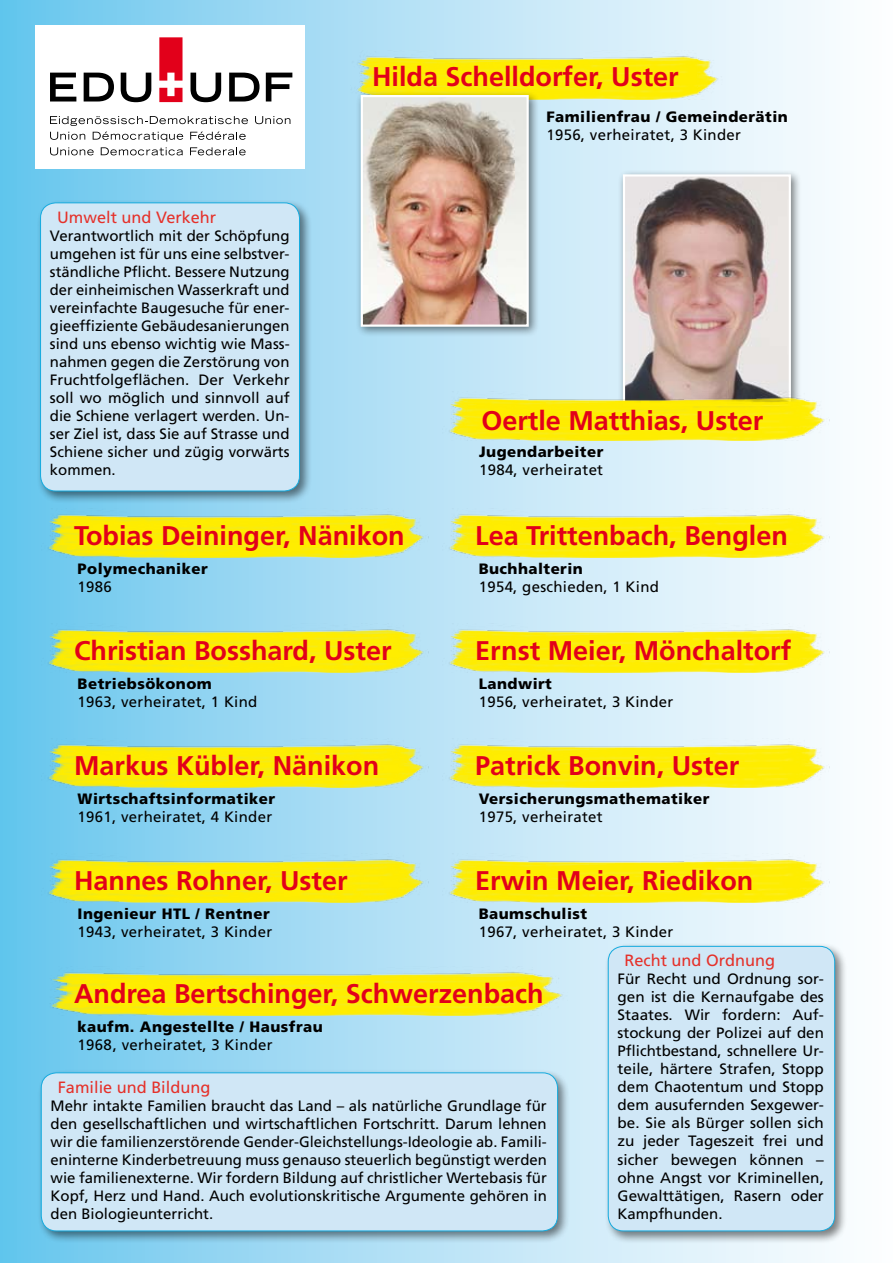
<style>
.page{position:relative;width:893px;height:1263px;background:#fff}
.page>*{position:absolute;margin:0;border:0;box-sizing:border-box;transform-origin:0 0}
.t1{font:700 27px "Frutiger";color:#e2001a}
.t2{font:16.35px "Frutiger LT Std";color:#e5312a}
.t3{font:15px/18px "Frutiger LT Std";color:#000;text-align:justify}
.t4{font:15px "Frutiger";letter-spacing:.02em;color:#000}
.t5{font:900 15px "Frutiger";letter-spacing:.03em;color:#000}
</style>
<div class="page">
<div style="left:0;top:0;width:893px;height:1263px;background:linear-gradient(to right,#6cc7ed,#fff)"></div>
<div style="left:37px;top:199px;width:275px;height:304px;background:#000;opacity:.5"></div>
<div style="left:41px;top:203px;width:258px;height:288px;background:#d0e7f6;border-radius:15px"></div>
<div style="left:40px;top:203px;width:260px;height:288px;border:1px solid #15abdf;border-radius:15px"></div>
<div style="left:37px;top:1069px;width:533px;height:175px;background:#000;opacity:.5"></div>
<div style="left:41px;top:1073px;width:517px;height:158px;background:#d0e7f6;border-radius:15px"></div>
<div style="left:41px;top:1073px;width:517px;height:158px;border:1px solid #15abdf;border-radius:15px"></div>
<div style="left:604px;top:942px;width:243px;height:302px;background:#000;opacity:.5"></div>
<div style="left:608px;top:946px;width:227px;height:285px;background:#d0e7f6;border-radius:15px"></div>
<div style="left:608px;top:946px;width:227px;height:285px;border:1px solid #15abdf;border-radius:15px"></div>
<img style="left:351px;top:51px;width:371px;height:48px">
<div style="left:35px;top:26px;width:270px;height:143px;background:#fff"></div>
<svg style="left:50px;top:37px;width:243px;height:119px"></svg>
<div style="left:618px;top:169px;width:184px;height:248px;background:#000;opacity:.5"></div>
<img style="left:626px;top:177px;width:162px;height:214px">
<div style="left:623px;top:174px;width:168px;height:232px;border:2px solid #fff"></div>
<div style="left:355px;top:90px;width:185px;height:248px;background:#000;opacity:.5"></div>
<img style="left:364px;top:98px;width:162px;height:226px">
<div style="left:361px;top:95px;width:168px;height:232px;border:2px solid #fff"></div>
<img style="left:41px;top:624px;width:387px;height:48px">
<img style="left:41px;top:738px;width:387px;height:49px">
<img style="left:41px;top:966px;width:529px;height:49px">
<img style="left:41px;top:853px;width:387px;height:49px">
<img style="left:41px;top:508px;width:387px;height:49px">
<img style="left:442px;top:508px;width:387px;height:49px">
<img style="left:442px;top:624px;width:387px;height:48px">
<img style="left:442px;top:738px;width:387px;height:49px">
<img style="left:442px;top:853px;width:387px;height:49px">
<img style="left:442px;top:391px;width:387px;height:49px">
<h1 class="t1" style="left:372px;top:61px;width:308px">Hilda Schelldorfer, Uster</h1>
<p class="t5" style="left:546px;top:107px;width:243px">Familienfrau / Gemeinderätin</p>
<p class="t4" style="left:546px;top:126px;width:196px">1956, verheiratet, 3 Kinder</p>
<p class="t2" style="left:57px;top:208px;width:161px">Umwelt und Verkehr</p>
<p class="t3" style="left:50px;top:227px;width:241px">Verantwortlich mit der Schöpfung umgehen ist für uns eine selbstver&shy;ständliche Pflicht. Bessere Nutzung der einheimischen Wasserkraft und vereinfachte Baugesuche für ener&shy;gieeffiziente Gebäudesanierungen sind uns ebenso wichtig wie Mass&shy;nahmen gegen die Zerstörung von Fruchtfolgeflächen. Der Verkehr soll wo möglich und sinnvoll auf die Schiene verlagert werden. Un&shy;ser Ziel ist, dass Sie auf Strasse und Schiene sicher und zügig vorwärts kommen.</p>
<h1 class="t1" style="left:481px;top:404px;width:284px">Oertle Matthias, Uster</h1>
<p class="t5" style="left:479px;top:443px;width:126px">Jugendarbeiter</p>
<p class="t4" style="left:479px;top:461px;width:126px">1984, verheiratet</p>
<h1 class="t1" style="left:74px;top:519px;width:332px">Tobias Deininger, Nänikon</h1>
<h1 class="t1" style="left:475px;top:519px;width:314px">Lea Trittenbach, Benglen</h1>
<p class="t5" style="left:78px;top:559px;width:132px">Polymechaniker</p>
<p class="t4" style="left:78px;top:578px;width:36px">1986</p>
<p class="t5" style="left:479px;top:559px;width:106px">Buchhalterin</p>
<p class="t4" style="left:479px;top:578px;width:182px">1954, geschieden, 1 Kind</p>
<h1 class="t1" style="left:74px;top:635px;width:319px">Christian Bosshard, Uster</h1>
<h1 class="t1" style="left:475px;top:635px;width:318px">Ernst Meier, Mönchaltorf</h1>
<p class="t5" style="left:78px;top:675px;width:136px">Betriebsökonom</p>
<p class="t4" style="left:78px;top:693px;width:181px">1963, verheiratet, 1 Kind</p>
<p class="t5" style="left:479px;top:675px;width:75px">Landwirt</p>
<p class="t4" style="left:479px;top:693px;width:196px">1956, verheiratet, 3 Kinder</p>
<h1 class="t1" style="left:74px;top:749px;width:307px">Markus Kübler, Nänikon</h1>
<h1 class="t1" style="left:475px;top:749px;width:266px">Patrick Bonvin, Uster</h1>
<p class="t5" style="left:78px;top:790px;width:199px">Wirtschaftsinformatiker</p>
<p class="t4" style="left:78px;top:808px;width:196px">1961, verheiratet, 4 Kinder</p>
<p class="t5" style="left:479px;top:790px;width:232px">Versicherungsmathematiker</p>
<p class="t4" style="left:479px;top:808px;width:126px">1975, verheiratet</p>
<h1 class="t1" style="left:74px;top:864px;width:275px">Hannes Rohner, Uster</h1>
<h1 class="t1" style="left:475px;top:864px;width:280px">Erwin Meier, Riedikon</h1>
<p class="t5" style="left:78px;top:904px;width:194px">Ingenieur HTL / Rentner</p>
<p class="t4" style="left:78px;top:923px;width:196px">1943, verheiratet, 3 Kinder</p>
<p class="t5" style="left:479px;top:904px;width:110px">Baumschulist</p>
<p class="t4" style="left:479px;top:923px;width:196px">1967, verheiratet, 3 Kinder</p>
<h1 class="t1" style="left:74px;top:977px;width:471px">Andrea Bertschinger, Schwerzenbach</h1>
<p class="t5" style="left:78px;top:1018px;width:247px">kaufm. Angestellte / Hausfrau</p>
<p class="t4" style="left:78px;top:1036px;width:197px">1968, verheiratet, 3 Kinder</p>
<p class="t2" style="left:58px;top:1078px;width:154px">Familie und Bildung</p>
<p class="t3" style="left:51px;top:1097px;width:498px">Mehr intakte Familien braucht das Land – als natürliche Grundlage für den gesellschaftlichen und wirtschaftlichen Fortschritt. Darum lehnen wir die familienzerstörende Gender-Gleichstellungs-Ideologie ab. Famili&shy;eninterne Kinderbetreuung muss genauso steuerlich begünstigt werden wie familienexterne. Wir fordern Bildung auf christlicher Wertebasis für Kopf, Herz und Hand. Auch evolutionskritische Argumente gehören in den Biologieunterricht.</p>
<p class="t2" style="left:624px;top:951px;width:152px">Recht und Ordnung</p>
<p class="t3" style="left:618px;top:970px;width:208px">Für Recht und Ordnung sor&shy;gen ist die Kernaufgabe des Staates. Wir fordern: Auf&shy;stockung der Polizei auf den Pflichtbestand, schnellere Ur&shy;teile, härtere Strafen, Stopp dem Chaotentum und Stopp dem ausufernden Sexgewer&shy;be. Sie als Bürger sollen sich zu jeder Tageszeit frei und sicher bewegen können – ohne Angst vor Kriminellen, Gewalttätigen, Rasern oder Kampfhunden.</p>
</div>
